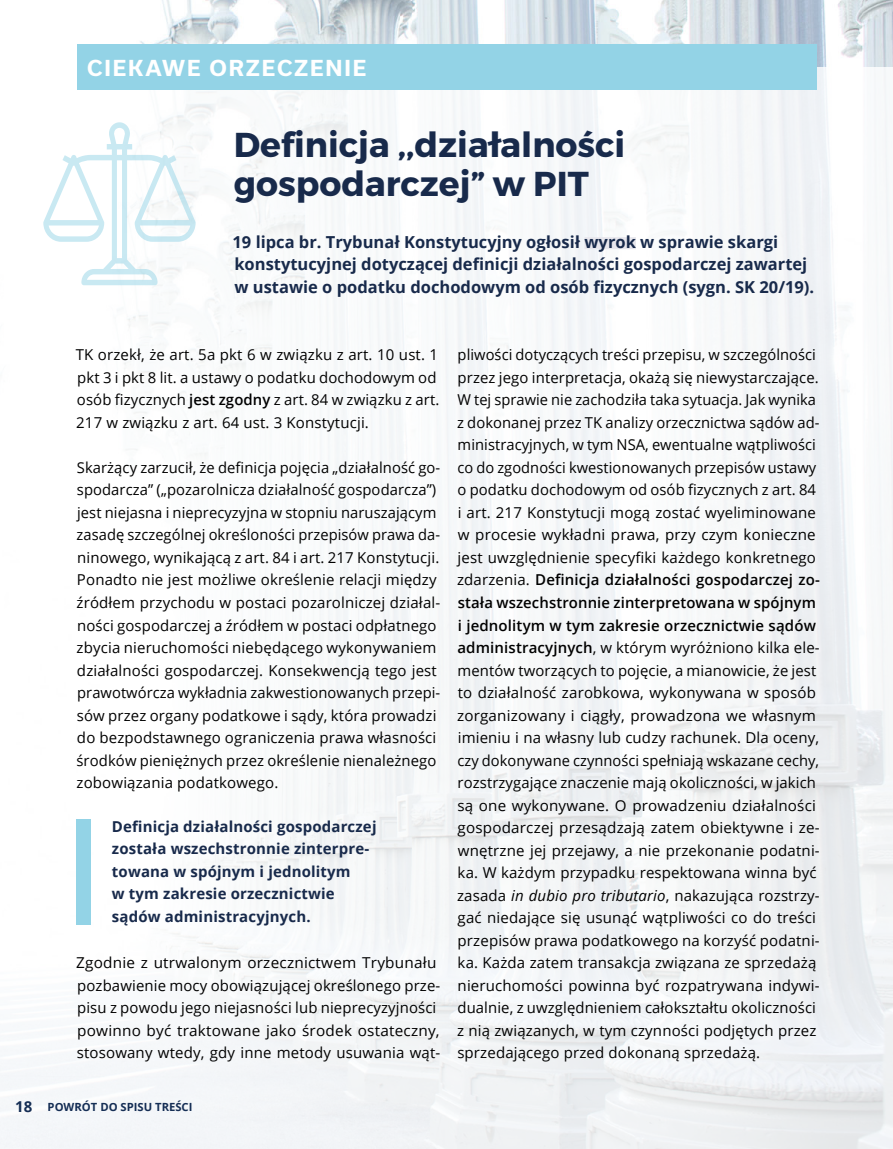
<style>
.page{position:relative;width:893px;height:1149px;background:#fff}
.page>*{position:absolute;margin:0;border:0;box-sizing:border-box;transform-origin:0 0}
.t1{font:34.5px/39px "Trueno Bd";color:#182a4b}
.t2{font:700 21px "Usual";letter-spacing:.09em;color:#fff}
.t3{font:700 16.5px/22.5px "Open Sans";color:#182a4b}
.t4{font:15px/22.5px "Open Sans";letter-spacing:.01em;color:#000}
.t5{font:700 15px/22.5px "Open Sans";letter-spacing:.01em;color:#182a4b}
.t6{font:700 11.25px "Open Sans";color:#152e55}
.s1{font-weight:600}
.s2{font-size:15px}
.s3{font-style:italic}
</style>
<div class="page">
<img style="left:77px;top:0;width:816px;height:67px">
<div style="left:0;top:67px;width:893px;height:1081px;background:#f7f9fa"></div>
<div style="left:77px;top:45px;width:739px;height:45px;background:#93d3e6"></div>
<div style="left:584px;top:237px;width:52px;height:12px;background:#e8e7ed"></div>
<svg style="left:43px;top:121px;width:153px;height:164px"></svg>
<div style="left:77px;top:819px;width:14px;height:105px;background:#93d3e6"></div>
<h2 class="t2" style="left:87px;top:56px;width:281px">CIEKAWE ORZECZENIE</h2>
<h1 class="t1" style="left:234px;top:126px;width:393px">Definicja ,,działalności gospodarczej” w PIT</h1>
<p class="t3" style="left:233px;top:230px;width:583px">19 lipca br. Trybunał Konstytucyjny ogłosił wyrok w sprawie skargi konstytucyjnej dotyczącej definicji działalności gospodarczej zawartej w ustawie o podatku dochodowym od osób fizycznych (sygn. SK 20/19).</p>
<p class="t4" style="left:76px;top:343px;width:365px">TK orzekł, że art. 5a pkt 6 w związku z art. 10 ust. 1 pkt 3 i pkt 8 lit. a ustawy o podatku dochodowym od osób fizycznych <span class="s1">jest zgodny</span> z art. 84 w związku z art.<br>217 w związku z art. 64 ust. 3 Konstytucji.</p>
<p class="t4" style="left:76px;top:455px;width:365px">Skarżący zarzucił, że definicja pojęcia „działalność go&shy;spodarcza” („pozarolnicza działalność gospodarcza”) jest niejasna i nieprecyzyjna w stopniu naruszającym zasadę szczególnej określoności przepisów prawa da&shy;ninowego, wynikającą z art. 84 i art. 217 Konstytucji.<br>Ponadto nie jest możliwe określenie relacji między źródłem przychodu w postaci pozarolniczej działal&shy;ności gospodarczej a źródłem w postaci odpłatnego zbycia nieruchomości niebędącego wykonywaniem działalności gospodarczej. Konsekwencją tego jest prawotwórcza wykładnia zakwestionowanych przepi&shy;sów przez organy podatkowe i sądy, która prowadzi do bezpodstawnego ograniczenia prawa własności środków pieniężnych przez określenie nienależnego zobowiązania podatkowego.</p>
<p class="t5" style="left:112px;top:814px;width:266px">Definicja działalności gospodarczej została wszechstronnie zinterpre&shy;towana w spójnym i jednolitym<br>w tym zakresie orzecznictwie sądów administracyjnych.</p>
<p class="t4" style="left:76px;top:950px;width:366px">Zgodnie z utrwalonym orzecznictwem Trybunału pozbawienie mocy obowiązującej określonego prze&shy;pisu z powodu jego niejasności lub nieprecyzyjności powinno być traktowane jako środek ostateczny, stosowany wtedy, gdy inne metody usuwania wąt-</p>
<p class="t6" style="left:15px;top:1098px;width:179px"><span class="s2">18</span> POWRÓT DO SPISU TREŚCI</p>
<p class="t4" style="left:457px;top:343px;width:364px">pliwości dotyczących treści przepisu, w szczególności przez jego interpretacja, okażą się niewystarczające.<br>W tej sprawie nie zachodziła taka sytuacja. Jak wynika z dokonanej przez TK analizy orzecznictwa sądów ad&shy;ministracyjnych, w tym NSA, ewentualne wątpliwości co do zgodności kwestionowanych przepisów ustawy o podatku dochodowym od osób fizycznych z art. 84 i art. 217 Konstytucji mogą zostać wyeliminowane w procesie wykładni prawa, przy czym konieczne jest uwzględnienie specyfiki każdego konkretnego zdarzenia. <span class="s1">Definicja działalności gospodarczej zo&shy;stała wszechstronnie zinterpretowana w spójnym i jednolitym w tym zakresie orzecznictwie sądów administracyjnych</span>, w którym wyróżniono kilka ele&shy;mentów tworzących to pojęcie, a mianowicie, że jest to działalność zarobkowa, wykonywana w sposób zorganizowany i ciągły, prowadzona we własnym imieniu i na własny lub cudzy rachunek. Dla oceny, czy dokonywane czynności spełniają wskazane cechy, rozstrzygające znaczenie mają okoliczności, w jakich są one wykonywane. O prowadzeniu działalności gospodarczej przesądzają zatem obiektywne i ze&shy;wnętrzne jej przejawy, a nie przekonanie podatni&shy;ka. W każdym przypadku respektowana winna być zasada <span class="s3">in dubio pro tributario</span>, nakazująca rozstrzy&shy;gać niedające się usunąć wątpliwości co do treści przepisów prawa podatkowego na korzyść podatni&shy;ka. Każda zatem transakcja związana ze sprzedażą nieruchomości powinna być rozpatrywana indywi&shy;dualnie, z uwzględnieniem całokształtu okoliczności z nią związanych, w tym czynności podjętych przez sprzedającego przed dokonaną sprzedażą.</p>
</div>
